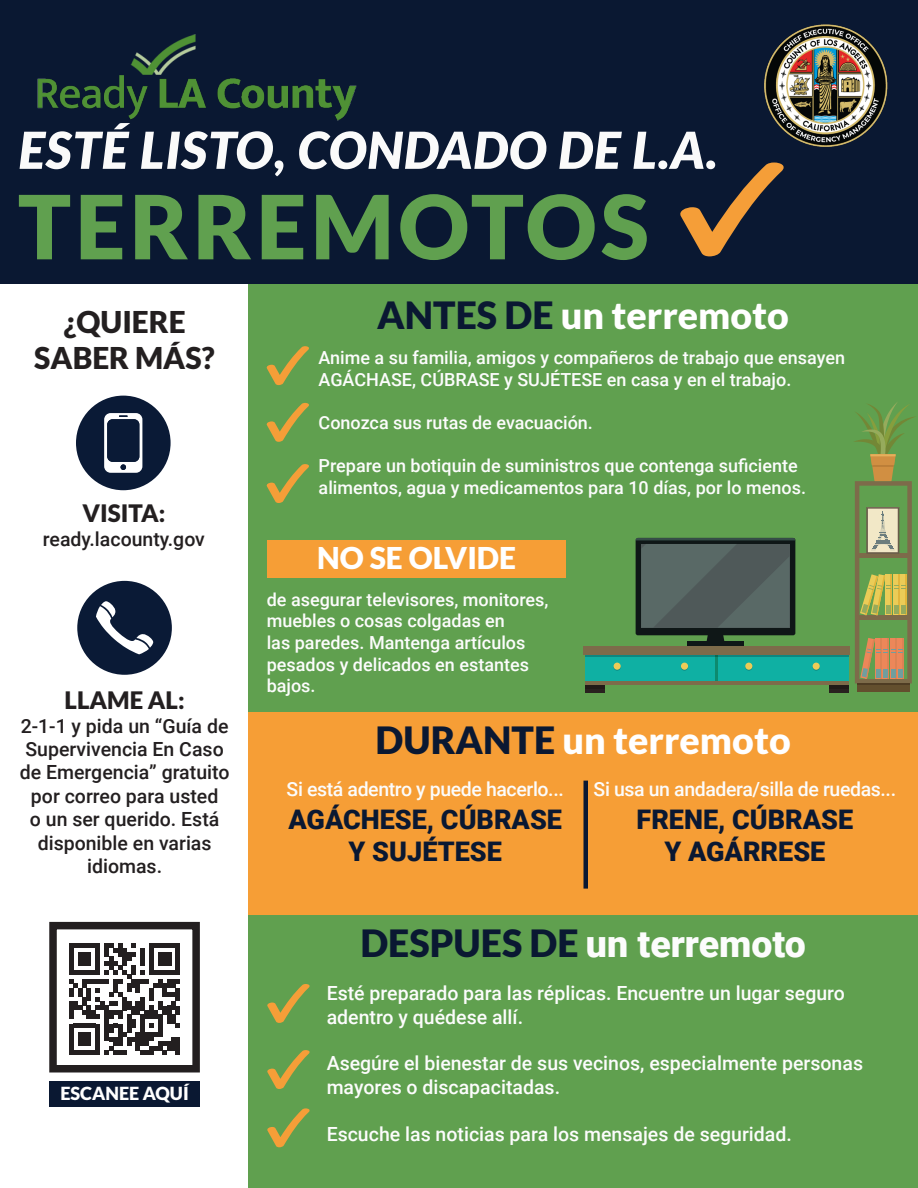
<style>
.page{position:relative;width:918px;height:1188px;background:#fff}
.page>*{position:absolute;margin:0;border:0;box-sizing:border-box;transform-origin:0 0}
.t1{font:900 88.5px "Lato";letter-spacing:.05em;color:#60a04f}
.t2{font:italic 900 51px "Lato";letter-spacing:.02em;color:#fafafa}
.t3{font:900 37.5px "Lato";color:#fff}
.t4{font:900 37.5px "Roboto";color:#fcfcfc}
.t5{font:900 30px "Lato";color:#231f20}
.t6{font:900 30px "Lato";color:#fff}
.t7{font:900 27px/32.4px "Roboto";color:#0a1832;text-align:center}
.t8{font:900 24px "Lato";color:#231f20}
.t9{font:500 19.5px/23.4px "Roboto";color:#fcfcfc}
.t10{font:500 19.5px/23.4px "Roboto";color:#231f20;text-align:center}
.t11{font:500 19.5px "Roboto";letter-spacing:-.02em;color:#fcfcfc}
.t12{font:500 18px/21.6px "Roboto";color:#fcfcfc}
.t13{font:900 18px "Lato";color:#fff}
.s1{color:#0a1832}
.s2{font-family:"Lato";color:#0a1832}
</style>
<div class="page">
<div style="left:49px;top:1082px;width:151px;height:25px;background:#0a1832"></div>
<div style="left:248px;top:283px;width:670px;height:905px;background:#60a04f"></div>
<div style="left:0;top:0;width:918px;height:283px;background:#0a1832"></div>
<img style="left:37px;top:34px;width:320px;height:87px">
<div style="left:267px;top:540px;width:299px;height:38px;background:#f69e36"></div>
<div style="left:248px;top:712px;width:670px;height:202px;background:#f69e36"></div>
<svg style="left:69px;top:943px;width:111px;height:112px"></svg>
<div style="left:49px;top:922px;width:151px;height:150px;border:8px solid #231f20"></div>
<div style="left:687px;top:641px;width:57px;height:5px;background:#0f1717"></div>
<svg style="left:635px;top:538px;width:160px;height:103px;background:#495953"></svg>
<div style="left:857px;top:683px;width:53px;height:9px;background:#634f2e"></div>
<svg style="left:854px;top:402px;width:60px;height:281px"></svg>
<div style="left:901px;top:605px;width:5px;height:9px;background:#96ab5c"></div>
<hr style="left:857px;top:683px;width:53px;height:2px;background:#4f3d24">
<div style="left:583px;top:646px;width:266px;height:9px;background:#7d6b4a"></div>
<div style="left:717px;top:655px;width:131px;height:29px;background:#0fb0a3"></div>
<div style="left:585px;top:655px;width:132px;height:29px;background:#0fb0a3"></div>
<div style="left:829px;top:684px;width:19px;height:9px;background:#211a17"></div>
<div style="left:585px;top:684px;width:19px;height:9px;background:#211a17"></div>
<hr style="left:718px;top:655px;width:130px;height:2px;background:#0d8780">
<hr style="left:585px;top:655px;width:130px;height:2px;background:#0d8780">
<svg style="left:715px;top:655px;width:3px;height:26px"></svg>
<svg style="left:829px;top:684px;width:19px;height:1px"></svg>
<svg style="left:585px;top:684px;width:19px;height:1px"></svg>
<hr style="left:585px;top:681px;width:263px;height:3px;background:#7d6b4a">
<div style="left:681px;top:664px;width:7px;height:7px;background:#2c937c;border-radius:50%"></div>
<div style="left:614px;top:663px;width:7px;height:7px;background:#ebcc57;border-radius:50%"></div>
<div style="left:681px;top:663px;width:7px;height:7px;background:#ebcc57;border-radius:50%"></div>
<div style="left:745px;top:663px;width:7px;height:7px;background:#ebcc57;border-radius:50%"></div>
<div style="left:813px;top:663px;width:7px;height:7px;background:#ebcc57;border-radius:50%"></div>
<svg style="left:266px;top:346px;width:43px;height:39px"></svg>
<svg style="left:266px;top:403px;width:43px;height:39px"></svg>
<svg style="left:266px;top:464px;width:43px;height:39px"></svg>
<div style="left:77px;top:581px;width:95px;height:94px;background:#0a1a36;border-radius:50%"></div>
<svg style="left:96px;top:601px;width:57px;height:53px"></svg>
<img style="left:764px;top:24px;width:124px;height:123px">
<svg style="left:267px;top:984px;width:43px;height:39px"></svg>
<svg style="left:267px;top:1050px;width:43px;height:39px"></svg>
<svg style="left:267px;top:1108px;width:43px;height:39px"></svg>
<svg style="left:680px;top:163px;width:104px;height:93px"></svg>
<div style="left:76px;top:396px;width:95px;height:94px;background:#0a1a36;border-radius:50%"></div>
<svg style="left:104px;top:413px;width:38px;height:60px"></svg>
<hr style="left:584px;top:781px;width:4px;height:108px;background:#0a1832">
<p class="t2" style="left:18px;top:120px;width:701px">ESTÉ LISTO, CONDADO DE L.A.</p>
<p class="t1" style="left:18px;top:175px;width:632px">TERREMOTOS</p>
<p class="t5" style="left:63px;top:305px;width:124px">¿QUIERE</p>
<p class="t5" style="left:34px;top:341px;width:182px">SABER MÁS?</p>
<p class="t8" style="left:83px;top:499px;width:84px">VISITA:</p>
<p class="t10" style="left:43px;top:526px;width:164px">ready.lacounty.gov</p>
<p class="t8" style="left:65px;top:686px;width:122px">LLAME AL:</p>
<p class="t10" style="left:20px;top:713px;width:211px">2-1-1 y pida un “Guía de<br>Supervivencia En Caso de Emergencia” gratuito por correo para usted<br>o un ser querido. Está disponible en varias idiomas.</p>
<p class="t13" style="left:60px;top:1083px;width:130px">ESCANEE AQUÍ</p>
<p class="t3" style="left:377px;top:293px;width:413px"><span class="s1">ANTES DE</span> un terremoto</p>
<p class="t12" style="left:319px;top:346px;width:528px">Anime a su familia, amigos y compañeros de trabajo que ensayen<br>AGÁCHASE, CÚBRASE y SUJÉTESE en casa y en el trabajo.</p>
<p class="t12" style="left:319px;top:411px;width:276px">Conozca sus rutas de evacuación.</p>
<p class="t12" style="left:319px;top:454px;width:489px">Prepare un botiquin de suministros que contenga suficiente alimentos, agua y medicamentos para 10 días, por lo menos.</p>
<p class="t6" style="left:317px;top:540px;width:200px">NO SE OLVIDE</p>
<p class="t12" style="left:267px;top:588px;width:283px">de asegurar televisores, monitores, muebles o cosas colgadas en<br>las paredes. Mantenga artículos pesados y delicados en estantes bajos.</p>
<p class="t3" style="left:376px;top:718px;width:417px"><span class="s1">DURANTE</span> un terremoto</p>
<p class="t11" style="left:287px;top:776px;width:279px">Si está adentro y puede hacerlo...</p>
<p class="t7" style="left:288px;top:802px;width:275px">AGÁCHESE, CÚBRASE<br>Y SUJÉTESE</p>
<p class="t11" style="left:594px;top:776px;width:304px">Si usa un andadera/silla de ruedas...</p>
<p class="t7" style="left:637px;top:802px;width:218px">FRENE, CÚBRASE<br>Y AGÁRRESE</p>
<p class="t4" style="left:360px;top:917px;width:447px"><span class="s2">DESPUES DE</span> un terremoto</p>
<p class="t9" style="left:327px;top:981px;width:520px">Esté preparado para las réplicas. Encuentre un lugar seguro adentro y quédese allí.</p>
<p class="t9" style="left:327px;top:1051px;width:538px">Asegúre el bienestar de sus vecinos, especialmente personas mayores o discapacitadas.</p>
<p class="t9" style="left:327px;top:1121px;width:467px">Escuche las noticias para los mensajes de seguridad.</p>
</div>
